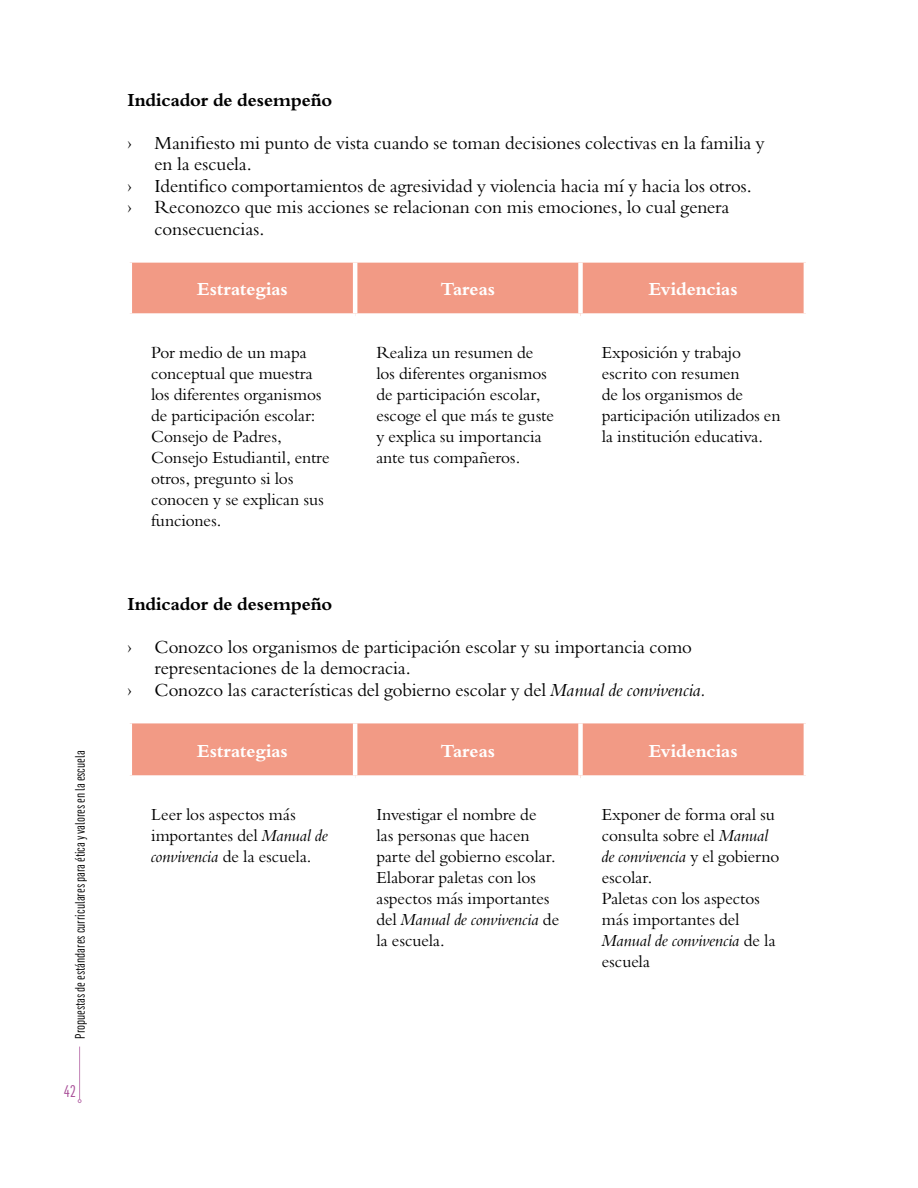
<style>
.page{position:relative;width:918px;height:1188px;background:#fff}
.page>*{position:absolute;margin:0;border:0;box-sizing:border-box;transform-origin:0 0}
.t1{font:18px/21.6px "Borgia Pro";color:#000}
.t2{font:700 18px "Borgia Pro";color:#fff}
.t3{font:700 18px "Borgia Pro";letter-spacing:-.005em;color:#000}
.t4{font:16.5px/21px "Borgia Pro";color:#000}
.t5{font:16.5px "Flama Condensed";color:#a84d97}
.t6{font:13.5px "Flama Condensed";color:#000}
.s1{font-style:italic}
</style>
<div class="page">
<div style="left:132px;top:263px;width:672px;height:50px;background:#f29a85"></div>
<hr style="left:353px;top:263px;width:4px;height:50px;background:#fff">
<div style="left:578px;top:263px;width:5px;height:50px;background:#fff"></div>
<div style="left:132px;top:723px;width:672px;height:52px;background:#f29a85"></div>
<hr style="left:353px;top:723px;width:4px;height:52px;background:#fff">
<div style="left:578px;top:723px;width:5px;height:52px;background:#fff"></div>
<hr style="left:79px;top:1047px;width:1px;height:53px;background:#c282b6">
<p class="t6" style="left:72px;top:1039px;width:290px;rotate:-90deg">Propuestas de estándares curriculares para ética y valores en la escuela</p>
<p class="t5" style="left:64px;top:1081px;width:13px">42</p>
<p class="t3" style="left:128px;top:89px;width:206px">Indicador de desempeño</p>
<p class="t1" style="left:128px;top:132px;width:6px">›</p>
<p class="t1" style="left:155px;top:132px;width:611px">Manifiesto mi punto de vista cuando se toman decisiones colectivas en la familia y en la escuela.</p>
<p class="t1" style="left:128px;top:175px;width:6px">›</p>
<p class="t1" style="left:155px;top:175px;width:599px">Identifico comportamientos de agresividad y violencia hacia mí y hacia los otros.</p>
<p class="t1" style="left:128px;top:197px;width:6px">›</p>
<p class="t1" style="left:155px;top:197px;width:576px">Reconozco que mis acciones se relacionan con mis emociones, lo cual genera consecuencias.</p>
<p class="t2" style="left:197px;top:278px;width:92px">Estrategias</p>
<p class="t2" style="left:441px;top:278px;width:56px">Tareas</p>
<p class="t2" style="left:649px;top:278px;width:90px">Evidencias</p>
<p class="t4" style="left:151px;top:342px;width:180px">Por medio de un mapa conceptual que muestra los diferentes organismos de participación escolar:<br>Consejo de Padres,<br>Consejo Estudiantil, entre otros, pregunto si los conocen y se explican sus funciones.</p>
<p class="t4" style="left:376px;top:342px;width:179px">Realiza un resumen de los diferentes organismos de participación escolar, escoge el que más te guste y explica su importancia ante tus compañeros.</p>
<p class="t4" style="left:602px;top:342px;width:180px">Exposición y trabajo escrito con resumen<br>de los organismos de participación utilizados en la institución educativa.</p>
<p class="t3" style="left:128px;top:593px;width:206px">Indicador de desempeño</p>
<p class="t1" style="left:128px;top:636px;width:6px">›</p>
<p class="t1" style="left:155px;top:636px;width:539px">Conozco los organismos de participación escolar y su importancia como representaciones de la democracia.</p>
<p class="t1" style="left:128px;top:679px;width:6px">›</p>
<p class="t1" style="left:155px;top:679px;width:554px">Conozco las características del gobierno escolar y del <span class="s1">Manual de convivencia.</span></p>
<p class="t2" style="left:197px;top:740px;width:92px">Estrategias</p>
<p class="t2" style="left:441px;top:740px;width:56px">Tareas</p>
<p class="t2" style="left:649px;top:740px;width:90px">Evidencias</p>
<p class="t4" style="left:151px;top:804px;width:178px">Leer los aspectos más importantes del <span class="s1">Manual de convivencia</span> de la escuela.</p>
<p class="t4" style="left:376px;top:804px;width:184px">Investigar el nombre de<br>las personas que hacen parte del gobierno escolar.<br>Elaborar paletas con los aspectos más importantes del <span class="s1">Manual de convivencia</span> de la escuela.</p>
<p class="t4" style="left:602px;top:804px;width:179px">Exponer de forma oral su consulta sobre el <span class="s1">Manual de convivencia</span> y el gobierno escolar.<br>Paletas con los aspectos más importantes del<br><span class="s1">Manual de convivencia</span> de la escuela</p>
</div>
